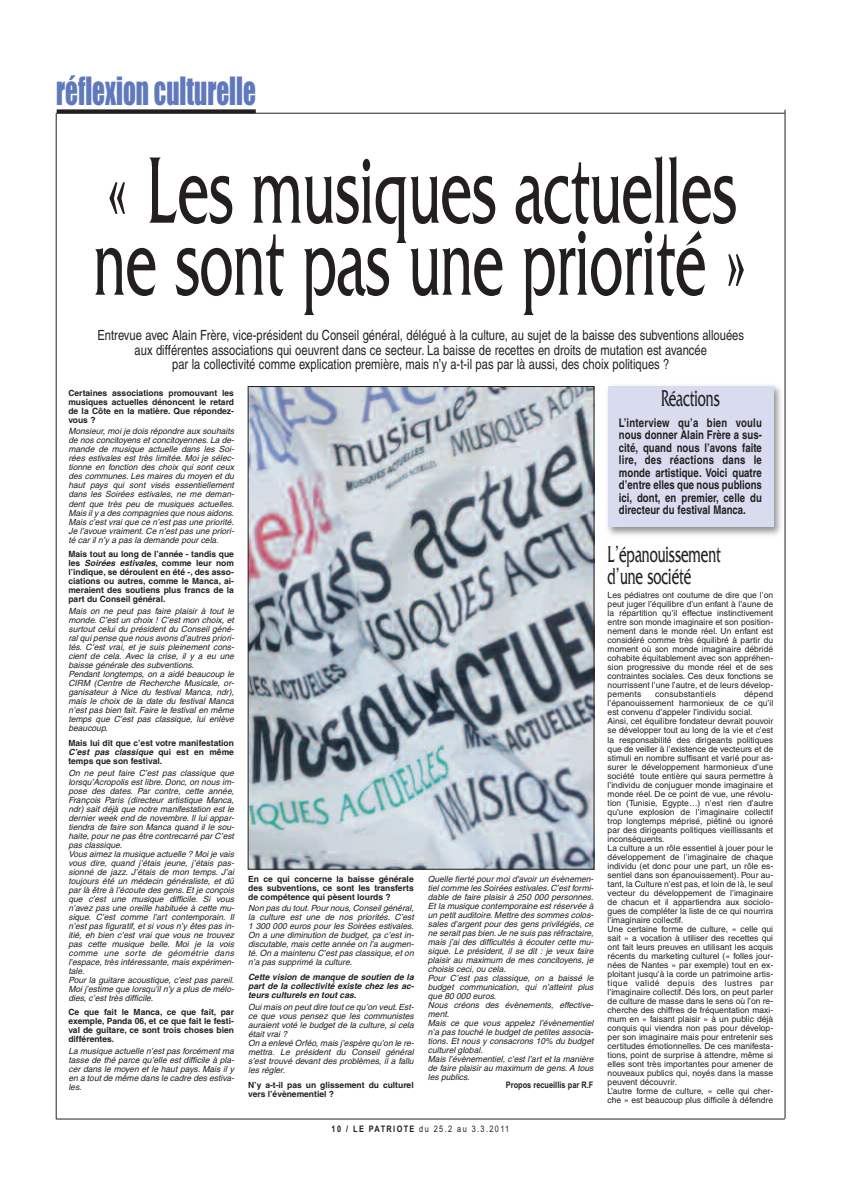
<style>
.page{position:relative;width:842px;height:1191px;background:#fff}
.page>*{position:absolute;margin:0;border:0;box-sizing:border-box;transform-origin:0 0}
.t1{font:99px/72px "Friz Quadrata";color:#231f20;scale:.6 1}
.t2{font:36px "Impact";color:#5f79bc;scale:.7 1}
.t3{font:24px/22px "Friz Quadrata";color:#231f20;scale:.6 1}
.t4{font:14px/14.5px "Helvetica";color:#231f20;text-align:center;scale:.8 1}
.t5{font:700 12px/12.5px "Helvetica";color:#231f20;text-align:justify;scale:.8 1}
.t6{font:9px "Arial Narrow";letter-spacing:.15em;color:#231f20}
.t7{font:700 9px "Arial Narrow";color:#231f20}
.t8{font:italic 8.5px/9px "Helvetica";color:#231f20}
.t9{font:8.5px/9px "Helvetica";color:#231f20;text-align:justify}
.t10{font:700 8.5px/9px "Helvetica";color:#231f20;text-align:justify}
.t11{font:italic 700 8.5px/9px "Helvetica";color:#231f20;text-align:justify}
.t12{font:8.5px "Helvetica";letter-spacing:.02em;color:#231f20}
.s1{font-style:italic}
.s2{font-weight:700}
</style>
<div class="page">
<img style="left:607px;top:381px;width:178px;height:158px">
<div style="left:608px;top:386px;width:165px;height:141px;background:#d8dcee"></div>
<svg style="left:57px;top:109px;width:199px;height:4px"></svg>
<hr style="left:56px;top:113px;width:729px;height:1px;background:#231f20">
<hr style="left:56px;top:1118px;width:729px;height:1px;background:#231f20">
<hr style="left:56px;top:113px;width:1px;height:1006px;background:#231f20">
<hr style="left:785px;top:110px;width:1px;height:1008px;background:#231f20">
<img style="left:250px;top:388px;width:342px;height:479px">
<h2 class="t2" style="left:56px;top:71px;width:287px">réflexion culturelle</h2>
<h1 class="t1" style="left:94px;top:152px;width:1092px">« Les musiques actuelles ne sont pas une priorité »</h1>
<p class="t4" style="left:97px;top:329px;width:810px">Entrevue avec Alain Frère, vice-président du Conseil général, délégué à la culture, au sujet de la baisse des subventions allouées aux différentes associations qui oeuvrent dans ce secteur. La baisse de recettes en droits de mutation est avancée<br>par la collectivité comme explication première, mais n’y a-t-il pas par là aussi, des choix politiques ?</p>
<p class="t10" style="left:68px;top:389px;width:167px">Certaines associations promouvant les musiques actuelles dénoncent le retard de la Côte en la matière. Que répondez&shy;vous ?</p>
<p class="t8" style="left:68px;top:428px;width:167px;text-align:justify">Monsieur, moi je dois répondre aux souhaits de nos concitoyens et concitoyennes. La de&shy;mande de musique actuelle dans les Soi&shy;rées estivales est très limitée. Moi je sélec&shy;tionne en fonction des choix qui sont ceux des communes. Les maires du moyen et du haut pays qui sont visés essentiellement dans les Soirées estivales, ne me deman&shy;dent que très peu de musiques actuelles.<br>Mais il y a des compagnies que nous aidons.<br>Mais c’est vrai que ce n’est pas une priorité.<br>Je l’avoue vraiment. Ce n’est pas une priori&shy;té car il n’y a pas la demande pour cela.</p>
<p class="t10" style="left:68px;top:550px;width:167px">Mais tout au long de l’année - tandis que les <span class="s1">Soirées estivales</span>, comme leur nom l’indique, se déroulent en été -, des asso&shy;ciations ou autres, comme le Manca, ai&shy;meraient des soutiens plus francs de la part du Conseil général.</p>
<p class="t8" style="left:68px;top:607px;width:167px">Mais on ne peut pas faire plaisir à tout le monde. C’est un choix ! C’est mon choix, et surtout celui du président du Conseil géné&shy;ral qui pense que nous avons d’autres priori&shy;tés. C’est vrai, et je suis pleinement cons&shy;cient de cela. Avec la crise, il y a eu une baisse générale des subventions.<br>Pendant longtemps, on a aidé beaucoup le CIRM (Centre de Recherche Musicale, or&shy;ganisateur à Nice du festival Manca, ndr), mais le choix de la date du festival Manca n’est pas bien fait. Faire le festival en même temps que C’est pas classique, lui enlève beaucoup.</p>
<p class="t10" style="left:68px;top:739px;width:167px">Mais lui dit que c’est votre manifestation <span class="s1">C’est pas classique</span> qui est en même temps que son festival.</p>
<p class="t8" style="left:68px;top:769px;width:167px">On ne peut faire C’est pas classique que lorsqu’Acropolis est libre. Donc, on nous im&shy;pose des dates. Par contre, cette année, François Paris (directeur artistique Manca, ndr) sait déjà que notre manifestation est le dernier week end de novembre. Il lui appar&shy;tiendra de faire son Manca quand il le sou&shy;haite, pour ne pas être contrecarré par C’est pas classique.<br>Vous aimez la musique actuelle ? Moi je vais vous dire, quand j’étais jeune, j’étais pas&shy;sionné de jazz. J’étais de mon temps. J’ai toujours été un médecin généraliste, et dû par là être à l’écoute des gens. Et je conçois que c’est une musique difficile. Si vous n’avez pas une oreille habituée à cette mu&shy;sique. C’est comme l’art contemporain. Il n’est pas figuratif, et si vous n’y êtes pas in&shy;itié, eh bien c’est vrai que vous ne trouvez pas cette musique belle. Moi je la vois comme une sorte de géométrie dans l’espace, très intéressante, mais expérimen&shy;tale.<br>Pour la guitare acoustique, c’est pas pareil.<br>Moi j’estime que lorsqu’il n’y a plus de mélo&shy;dies, c’est très difficile.</p>
<p class="t10" style="left:68px;top:1008px;width:167px">Ce que fait le Manca, ce que fait, par exemple, Panda 06, et ce que fait le festi&shy;val de guitare, ce sont trois choses bien différentes.</p>
<p class="t8" style="left:68px;top:1047px;width:167px;text-align:justify">La musique actuelle n’est pas forcément ma tasse de thé parce qu’elle est difficile à pla&shy;cer dans le moyen et le haut pays. Mais il y en a tout de même dans le cadre des estiva&shy;les.</p>
<h3 class="t3" style="left:661px;top:386px;width:99px">Réactions</h3>
<p class="t5" style="left:619px;top:417px;width:180px">L’interview qu’a bien voulu nous donner Alain Frère a sus&shy;cité, quand nous l’avons faite lire, des réactions dans le monde artistique. Voici quatre d’entre elles que nous publions ici, dont, en premier, celle du directeur du festival Manca.</p>
<h3 class="t3" style="left:608px;top:542px;width:190px">L’épanouissement d’une société</h3>
<p class="t9" style="left:608px;top:592px;width:167px">Les pédiatres ont coutume de dire que l’on peut juger l’équilibre d’un enfant à l’aune de la répartition qu’il effectue instinctivement entre son monde imaginaire et son position&shy;nement dans le monde réel. Un enfant est considéré comme très équilibré à partir du moment où son monde imaginaire débridé cohabite équitablement avec son appréhen&shy;sion progressive du monde réel et de ses contraintes sociales. Ces deux fonctions se nourrissent l’une l’autre, et de leurs dévelop&shy;pements</p>
<p class="t9" style="left:608px;top:691px;width:167px;text-align:left;text-indent:136px">dépend l’épanouissement harmonieux de ce qu’il est convenu d’appeler l’individu social.<br>Ainsi, cet équilibre fondateur devrait pouvoir se développer tout au long de la vie et c’est la responsabilité des dirigeants politiques que de veiller à l’existence de vecteurs et de stimuli en nombre suffisant et varié pour as&shy;surer le développement harmonieux d’une société toute entière qui saura permettre à l’individu de conjuguer monde imaginaire et monde réel. De ce point de vue, une révolu&shy;tion (Tunisie, Egypte…) n’est rien d’autre qu’une explosion de l’imaginaire collectif trop longtemps méprisé, piétiné ou ignoré par des dirigeants politiques vieillissants et inconséquents.<br>La culture a un rôle essentiel à jouer pour le développement de l’imaginaire de chaque individu (et donc pour une part, un rôle es&shy;sentiel dans son épanouissement). Pour au&shy;tant, la Culture n’est pas, et loin de là, le seul vecteur du développement de l’imaginaire de chacun et il appartiendra aux sociolo&shy;gues de compléter la liste de ce qui nourrira l’imaginaire collectif.<br>Une certaine forme de culture, « celle qui sait » a vocation à utiliser des recettes qui ont fait leurs preuves en utilisant les acquis récents du marketing culturel (« folles jour&shy;nées de Nantes » par exemple) tout en ex&shy;ploitant jusqu’à la corde un patrimoine artis&shy;tique validé depuis des lustres par l’imaginaire collectif. Dés lors, on peut parler de culture de masse dans le sens où l’on re&shy;cherche des chiffres de fréquentation maxi&shy;mum en « faisant plaisir » à un public déjà conquis qui viendra non pas pour dévelop&shy;per son imaginaire mais pour entretenir ses certitudes émotionnelles. De ces manifesta&shy;tions, point de surprise à attendre, même si elles sont très importantes pour amener de nouveaux publics qui, noyés dans la masse peuvent découvrir.<br>L’autre forme de culture, « celle qui cher&shy;che » est beaucoup plus difficile à défendre</p>
<p class="t12" style="left:655px;top:691px;width:62px">consubstantiels</p>
<p class="t10" style="left:248px;top:875px;width:167px">En ce qui concerne la baisse générale des subventions, ce sont les transferts de compétence qui pèsent lourds ?</p>
<p class="t8" style="left:248px;top:904px;width:167px;text-align:justify">Non pas du tout. Pour nous, Conseil général, la culture est une de nos priorités. C’est 1 300 000 euros pour les Soirées estivales.<br>On a une diminution de budget, ça c’est in&shy;discutable, mais cette année on l’a augmen&shy;té. On a maintenu C’est pas classique, et on n’a pas supprimé la culture.</p>
<p class="t11" style="left:248px;top:973px;width:167px">Cette vision de manque de soutien de la part de la collectivité existe chez les ac&shy;teurs culturels en tout cas.</p>
<p class="t8" style="left:248px;top:1003px;width:167px">Oui mais on peut dire tout ce qu’on veut. Est&shy;ce que vous pensez que les communistes auraient voté le budget de la culture, si cela était vrai ?<br>On a enlevé Orféo, mais j’espère qu’on le re&shy;mettra. Le président du Conseil général s’est trouvé devant des problèmes, il a fallu les régler.</p>
<p class="t10" style="left:248px;top:1081px;width:167px">N’y a-t-il pas un glissement du culturel vers l’évènementiel ?</p>
<p class="t8" style="left:428px;top:875px;width:167px">Quelle fierté pour moi d’avoir un évènemen&shy;tiel comme les Soirées estivales. C’est formi&shy;dable de faire plaisir à 250 000 personnes.<br>Et la musique contemporaine est réservée à un petit auditoire. Mettre des sommes colos&shy;sales d’argent pour des gens privilégiés, ce ne serait pas bien. Je ne suis pas réfractaire, mais j’ai des difficultés à écouter cette mu&shy;sique. Le président, il se dit : je veux faire plaisir au maximum de mes concitoyens, je choisis ceci, ou cela.<br>Pour C’est pas classique, on a baissé le budget communication, qui n’atteint plus que 80 000 euros.<br>Nous créons des évènements, effective&shy;ment.<br>Mais ce que vous appelez l’évènementiel n’a pas touché le budget de petites associa&shy;tions. Et nous y consacrons 10% du budget culturel global.<br>Mais l’évènementiel, c’est l’art et la manière de faire plaisir au maximum de gens. A tous les publics.</p>
<p class="t7" style="left:506px;top:1079px;width:89px">Propos recueillis par R.F</p>
<p class="t6" style="left:332px;top:1124px;width:179px"><span class="s2">10 / LE PATRIOTE</span> du 25.2 au 3.3.2011</p>
</div>
